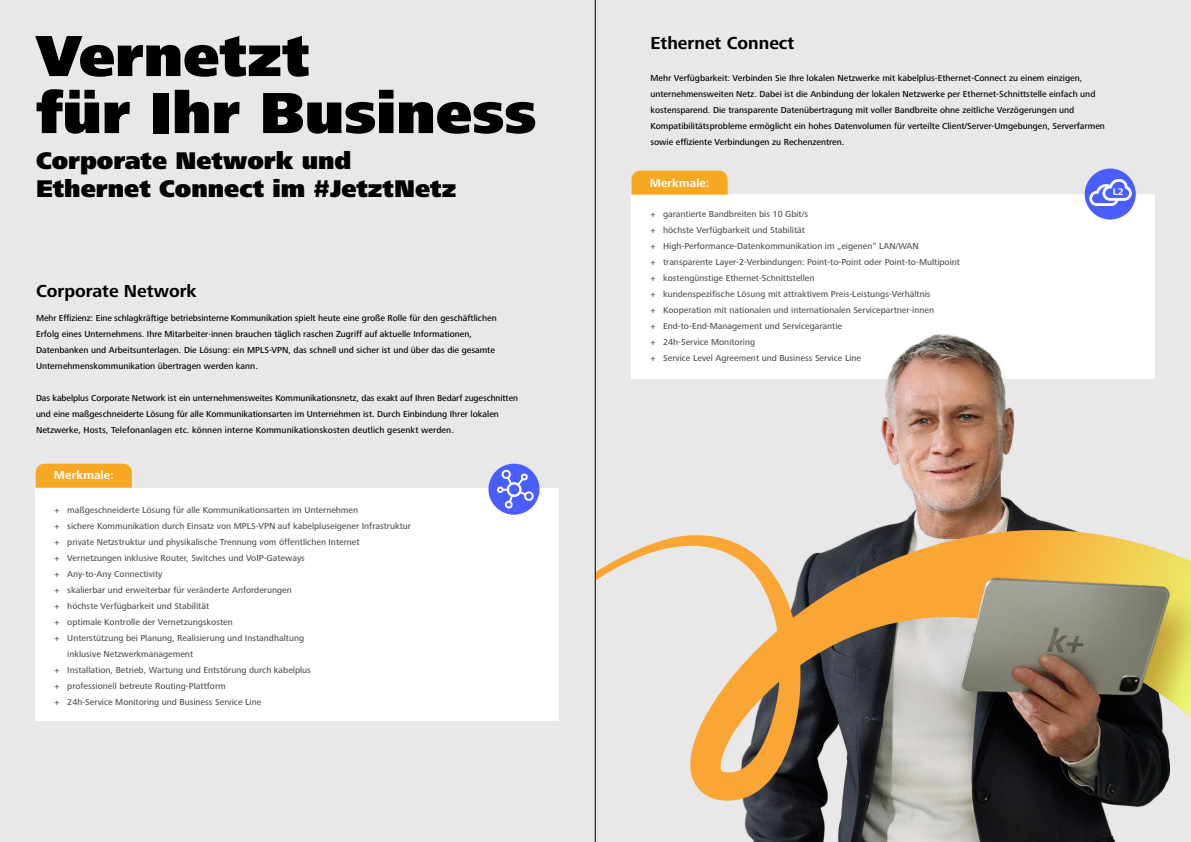
<style>
.page{position:relative;width:1191px;height:842px;background:#fff}
.page>*{position:absolute;margin:0;border:0;box-sizing:border-box;transform-origin:0 0}
.t1{font:900 60px/57px "Frutiger Next LTW1 G";color:#000}
.t2{font:900 25px/28px "Frutiger Next LTW1 G";color:#000}
.t3{font:700 18px "Frutiger Next LTW1 G";color:#000}
.t4{font:700 12px "Frutiger Next LTW1 G";letter-spacing:.005em;color:#fff}
.t5{font:700 10px "Frutiger Next LTW1 G";color:#fff}
.t6{font:500 9px/16px "Frutiger Next LTW1 G";color:#545656}
.t7{font:500 9px/16px "Frutiger Next LTW1 G";color:#000}
</style>
<div class="page">
<div style="left:0;top:0;width:604px;height:842px;background:#e8e8e9"></div>
<div style="left:587px;top:0;width:604px;height:842px;background:#e8e8e9"></div>
<div style="left:36px;top:488px;width:523px;height:233px;background:#fff"></div>
<div style="left:36px;top:464px;width:96px;height:24px;background:#f7a823"></div>
<div style="left:631px;top:195px;width:524px;height:184px;background:#fff"></div>
<svg style="left:631px;top:171px;width:44px;height:24px"></svg>
<div style="left:488px;top:464px;width:51px;height:51px;background:#4a5dff;border-radius:50%"></div>
<svg style="left:496px;top:468px;width:39px;height:42px"></svg>
<img style="left:675px;top:168px;width:480px;height:241px">
<svg style="left:596px;top:409px;width:572px;height:433px"></svg>
<img style="left:944px;top:489px;width:247px;height:291px">
<div style="left:1084px;top:169px;width:51px;height:51px;background:#4a5dff;border-radius:50%"></div>
<svg style="left:1089px;top:179px;width:42px;height:27px"></svg>
<hr style="left:595px;top:0;width:1px;height:842px;background:#000">
<h1 class="t1" style="left:36px;top:29px;width:502px">Vernetzt<br>für Ihr Business</h1>
<h2 class="t2" style="left:36px;top:147px;width:422px">Corporate Network und<br>Ethernet Connect im #JetztNetz</h2>
<h3 class="t3" style="left:36px;top:280px;width:162px">Corporate Network</h3>
<p class="t7" style="left:36px;top:310px;width:462px">Mehr Effizienz: Eine schlagkräftige betriebsinterne Kommunikation spielt heute eine große Rolle für den geschäftlichen Erfolg eines Unternehmens. Ihre Mitarbeiter·innen brauchen täglich raschen Zugriff auf aktuelle Informationen, Datenbanken und Arbeitsunterlagen. Die Lösung: ein MPLS-VPN, das schnell und sicher ist und über das die gesamte Unternehmenskommunikation übertragen werden kann.</p>
<p class="t7" style="left:36px;top:390px;width:483px">Das kabelplus Corporate Network ist ein unternehmensweites Kommunikationsnetz, das exakt auf Ihren Bedarf zugeschnitten und eine maßgeschneiderte Lösung für alle Kommunikationsarten im Unternehmen ist. Durch Einbindung Ihrer lokalen<br>Netzwerke, Hosts, Telefonanlagen etc. können interne Kommunikationskosten deutlich gesenkt werden.</p>
<h3 class="t4" style="left:54px;top:468px;width:61px">Merkmale:</h3>
<p class="t6" style="left:55px;top:502px;width:305px">+ maßgeschneiderte Lösung für alle Kommunikationsarten im Unternehmen</p>
<p class="t6" style="left:55px;top:518px;width:358px">+ sichere Kommunikation durch Einsatz von MPLS-VPN auf kabelpluseigener Infrastruktur</p>
<p class="t6" style="left:55px;top:534px;width:306px">+ private Netzstruktur und physikalische Trennung vom öffentlichen Internet</p>
<p class="t6" style="left:55px;top:550px;width:252px">+ Vernetzungen inklusive Router, Switches und VoIP-Gateways</p>
<p class="t6" style="left:55px;top:566px;width:109px">+ Any-to-Any Connectivity</p>
<p class="t6" style="left:55px;top:582px;width:239px">+ skalierbar und erweiterbar für veränderte Anforderungen</p>
<p class="t6" style="left:55px;top:598px;width:156px">+ höchste Verfügbarkeit und Stabilität</p>
<p class="t6" style="left:55px;top:614px;width:180px">+ optimale Kontrolle der Vernetzungskosten</p>
<p class="t6" style="left:55px;top:630px;width:251px">+ Unterstützung bei Planung, Realisierung und Instandhaltung</p>
<p class="t6" style="left:67px;top:646px;width:127px">inklusive Netzwerkmanagement</p>
<p class="t6" style="left:55px;top:662px;width:258px">+ Installation, Betrieb, Wartung und Entstörung durch kabelplus</p>
<p class="t6" style="left:55px;top:678px;width:173px">+ professionell betreute Routing-Plattform</p>
<p class="t6" style="left:55px;top:694px;width:208px">+ 24h-Service Monitoring und Business Service Line</p>
<h3 class="t3" style="left:650px;top:32px;width:145px">Ethernet Connect</h3>
<p class="t7" style="left:650px;top:70px;width:456px">Mehr Verfügbarkeit: Verbinden Sie Ihre lokalen Netzwerke mit kabelplus-Ethernet-Connect zu einem einzigen, unternehmensweiten Netz. Dabei ist die Anbindung der lokalen Netzwerke per Ethernet-Schnittstelle einfach und kostensparend. Die transparente Datenübertragung mit voller Bandbreite ohne zeitliche Verzögerungen und Kompatibilitätsprobleme ermöglicht ein hohes Datenvolumen für verteilte Client/Server-Umgebungen, Serverfarmen sowie effiziente Verbindungen zu Rechenzentren.</p>
<h3 class="t4" style="left:649px;top:176px;width:61px">Merkmale:</h3>
<p class="t6" style="left:650px;top:206px;width:311px">+ garantierte Bandbreiten bis 10 Gbit/s<br>+ höchste Verfügbarkeit und Stabilität<br>+ High-Performance-Datenkommunikation im „eigenen“ LAN/WAN<br>+ transparente Layer-2-Verbindungen: Point-to-Point oder Point-to-Multipoint + kostengünstige Ethernet-Schnittstellen<br>+ kundenspezifische Lösung mit attraktivem Preis-Leistungs-Verhältnis<br>+ Kooperation mit nationalen und internationalen Servicepartner·innen<br>+ End-to-End-Management und Servicegarantie<br>+ 24h-Service Monitoring<br>+ Service Level Agreement und Business Service Line</p>
<p class="t5" style="left:1112px;top:186px;width:13px">L2</p>
</div>
